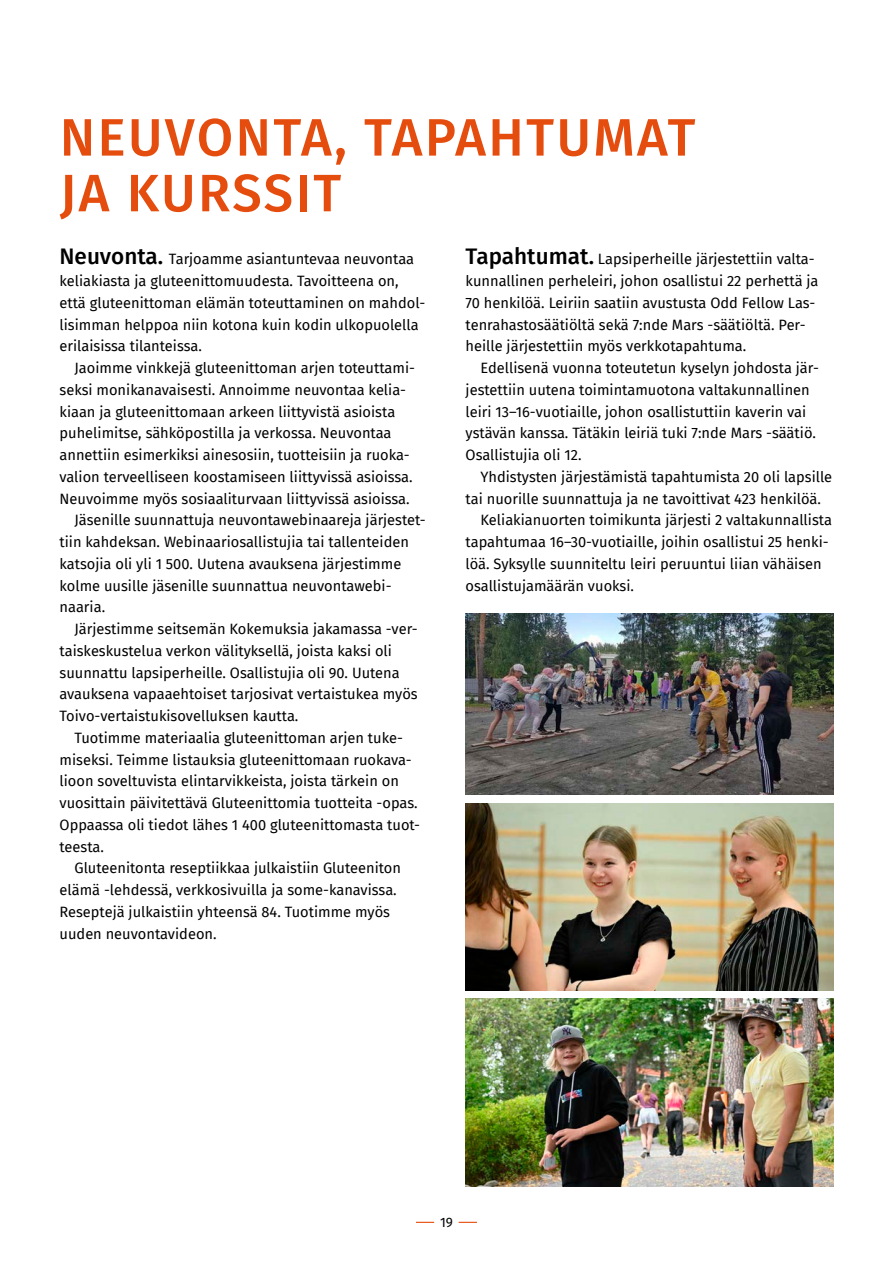
<style>
.page{position:relative;width:893px;height:1263px;background:#fff}
.page>*{position:absolute;margin:0;border:0;box-sizing:border-box;transform-origin:0 0}
.t1{font:500 52.8px/55.7px "Fira Sans";letter-spacing:.045em;color:#e54d0f}
.t2{font:14.7px/21.8px "Fira Sans";color:#000}
.t3{font:13.5px "Fira Sans";color:#000}
.s1{font-weight:500;font-size:22.5px}
</style>
<div class="page">
<svg style="left:416px;top:1222px;width:18px;height:1px"></svg>
<svg style="left:459px;top:1222px;width:18px;height:1px"></svg>
<img style="left:466px;top:613px;width:367px;height:181px">
<img style="left:466px;top:803px;width:367px;height:187px">
<img style="left:466px;top:999px;width:367px;height:187px">
<h1 class="t1" style="left:60px;top:107px;width:637px">NEUVONTA, TAPAHTUMAT<br>JA KURSSIT</h1>
<p class="t2" style="left:466px;top:248px;width:354px"><span class="s1">Tapahtumat.</span> Lapsiperheille järjestettiin valta&shy;kunnallinen perheleiri, johon osallistui 22 perhettä ja 70 henkilöä. Leiriin saatiin avustusta Odd Fellow Las&shy;tenrahastosäätiöltä sekä 7:nde Mars -säätiöltä. Per&shy;heille järjestettiin myös verkkotapahtuma.</p>
<p class="t2" style="left:466px;top:357px;width:355px;text-indent:15px">Edellisenä vuonna toteutetun kyselyn johdosta jär&shy;jestettiin uutena toimintamuotona valtakunnallinen leiri 13–16-vuotiaille, johon osallistuttiin kaverin vai ystävän kanssa. Tätäkin leiriä tuki 7:nde Mars -säätiö.<br>Osallistujia oli 12.</p>
<p class="t2" style="left:481px;top:465px;width:353px">Yhdistysten järjestämistä tapahtumista 20 oli lapsille</p>
<p class="t2" style="left:466px;top:487px;width:355px">tai nuorille suunnattuja ja ne tavoittivat 423 henkilöä.</p>
<p class="t2" style="left:481px;top:509px;width:353px">Keliakianuorten toimikunta järjesti 2 valtakunnallista</p>
<p class="t2" style="left:466px;top:531px;width:365px">tapahtumaa 16–30-vuotiaille, joihin osallistui 25 henki-</p>
<p class="t2" style="left:466px;top:552px;width:358px">löä. Syksylle suunniteltu leiri peruuntui liian vähäisen</p>
<p class="t2" style="left:466px;top:574px;width:168px">osallistujamäärän vuoksi.</p>
<p class="t2" style="left:60px;top:248px;width:367px"><span class="s1">Neuvonta.</span> Tarjoamme asiantuntevaa neuvontaa keliakiasta ja gluteenittomuudesta. Tavoitteena on, että gluteenittoman elämän toteuttaminen on mahdol&shy;lisimman helppoa niin kotona kuin kodin ulkopuolella erilaisissa tilanteissa.</p>
<p class="t2" style="left:74px;top:357px;width:342px">Jaoimme vinkkejä gluteenittoman arjen toteuttami-</p>
<p class="t2" style="left:60px;top:378px;width:348px">seksi monikanavaisesti. Annoimme neuvontaa kelia-</p>
<p class="t2" style="left:60px;top:400px;width:337px">kiaan ja gluteenittomaan arkeen liittyvistä asioista</p>
<p class="t2" style="left:60px;top:422px;width:334px">puhelimitse, sähköpostilla ja verkossa. Neuvontaa</p>
<p class="t2" style="left:60px;top:444px;width:352px">annettiin esimerkiksi ainesosiin, tuotteisiin ja ruoka-</p>
<p class="t2" style="left:60px;top:465px;width:353px">valion terveelliseen koostamiseen liittyvissä asioissa.</p>
<p class="t2" style="left:60px;top:487px;width:350px">Neuvoimme myös sosiaaliturvaan liittyvissä asioissa.</p>
<p class="t2" style="left:74px;top:509px;width:353px">Jäsenille suunnattuja neuvontawebinaareja järjestet-</p>
<p class="t2" style="left:60px;top:531px;width:351px">tiin kahdeksan. Webinaariosallistujia tai tallenteiden</p>
<p class="t2" style="left:60px;top:552px;width:343px">katsojia oli yli 1 500. Uutena avauksena järjestimme</p>
<p class="t2" style="left:60px;top:574px;width:332px">kolme uusille jäsenille suunnattua neuvontawebi-</p>
<p class="t2" style="left:60px;top:596px;width:46px">naaria.</p>
<p class="t2" style="left:74px;top:618px;width:345px">Järjestimme seitsemän Kokemuksia jakamassa -ver-</p>
<p class="t2" style="left:60px;top:639px;width:334px">taiskeskustelua verkon välityksellä, joista kaksi oli</p>
<p class="t2" style="left:60px;top:661px;width:342px">suunnattu lapsiperheille. Osallistujia oli 90. Uutena</p>
<p class="t2" style="left:60px;top:683px;width:360px">avauksena vapaaehtoiset tarjosivat vertaistukea myös</p>
<p class="t2" style="left:60px;top:705px;width:239px">Toivo-vertaistukisovelluksen kautta.</p>
<p class="t2" style="left:74px;top:726px;width:330px">Tuotimme materiaalia gluteenittoman arjen tuke-</p>
<p class="t2" style="left:60px;top:748px;width:354px">miseksi. Teimme listauksia gluteenittomaan ruokava-</p>
<p class="t2" style="left:60px;top:770px;width:341px">lioon soveltuvista elintarvikkeista, joista tärkein on</p>
<p class="t2" style="left:60px;top:792px;width:358px">vuosittain päivitettävä Gluteenittomia tuotteita -opas.</p>
<p class="t2" style="left:60px;top:813px;width:362px">Oppaassa oli tiedot lähes 1 400 gluteenittomasta tuot-</p>
<p class="t2" style="left:60px;top:835px;width:44px">teesta.</p>
<p class="t2" style="left:74px;top:857px;width:328px">Gluteenitonta reseptiikkaa julkaistiin Gluteeniton</p>
<p class="t2" style="left:60px;top:879px;width:337px">elämä -lehdessä, verkkosivuilla ja some-kanavissa.</p>
<p class="t2" style="left:60px;top:900px;width:332px">Reseptejä julkaistiin yhteensä 84. Tuotimme myös</p>
<p class="t2" style="left:60px;top:922px;width:157px">uuden neuvontavideon.</p>
<p class="t3" style="left:440px;top:1212px;width:14px">19</p>
</div>
